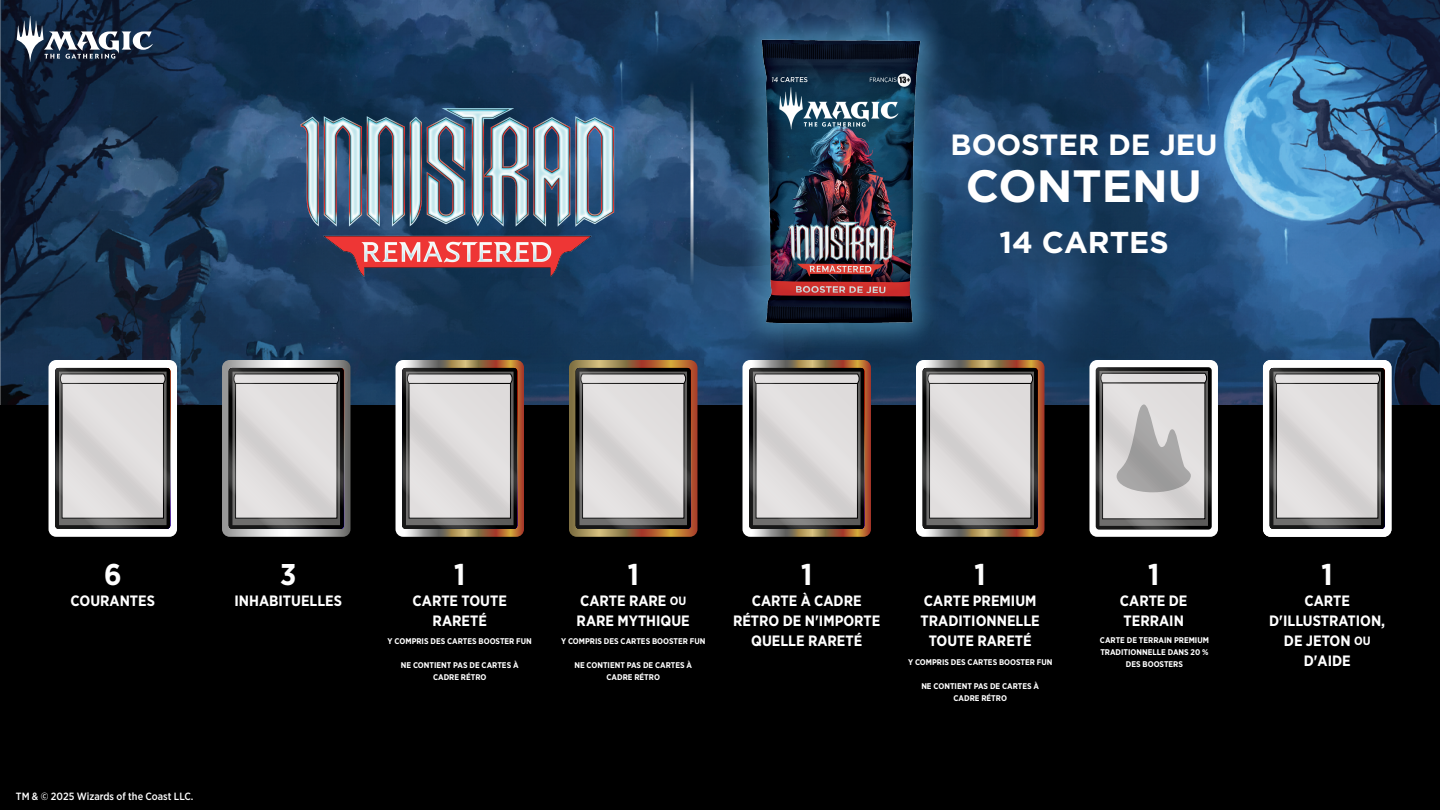
<style>
.page{position:relative;width:1440px;height:810px;background:#fff}
.page>*{position:absolute;margin:0;border:0;box-sizing:border-box;transform-origin:0 0}
.t1{font:700 45.22px "Gotham";color:#fff}
.t2{font:700 30.15px "Gotham";color:#fff}
.t3{font:700 30px "Gotham Narrow";color:#fff}
.t4{font:700 29.25px "Gotham";color:#fff}
.t5{font:700 15px/20.2px "Gotham Narrow";color:#fff;text-align:center}
.t6{font:500 10.5px "Gotham Narrow";color:#fff}
.t7{font:700 8.25px/12px "Gotham Narrow";color:#fff;text-align:center}
.s1{font-size:12px}
</style>
<div class="page">
<img style="left:0;top:0;width:1440px;height:405px">
<div style="left:0;top:405px;width:1440px;height:405px;background:#000"></div>
<div style="left:732px;top:9px;width:218px;height:345px;background:#6cc3e7;opacity:.45"></div>
<img style="left:760px;top:38px;width:163px;height:288px">
<div style="left:49px;top:360px;width:128px;height:177px;background:#fff;border-radius:8px"></div>
<svg style="left:55px;top:368px;width:116px;height:161px;background:#b5b3b3"></svg>
<div style="left:1089px;top:360px;width:129px;height:177px;background:#fff;border-radius:8px"></div>
<svg style="left:1096px;top:367px;width:116px;height:163px;background:#adabab"></svg>
<svg style="left:222px;top:360px;width:129px;height:177px;background:#b2b0b0"></svg>
<svg style="left:396px;top:360px;width:128px;height:177px;background:#b8afab"></svg>
<svg style="left:742px;top:360px;width:129px;height:177px;background:#b8afab"></svg>
<svg style="left:569px;top:360px;width:129px;height:177px;background:#b2a79f"></svg>
<svg style="left:916px;top:360px;width:128px;height:177px;background:#b8b0ab"></svg>
<hr style="left:691px;top:79px;width:3px;height:206px;background:#fff">
<div style="left:1263px;top:360px;width:128px;height:177px;background:#fff;border-radius:8px"></div>
<svg style="left:1269px;top:367px;width:116px;height:162px;background:#b9b7b7"></svg>
<svg style="left:17px;top:16px;width:136px;height:46px"></svg>
<img style="left:153px;top:45px;width:539px;height:274px">
<h3 class="t4" style="left:951px;top:125px;width:268px">BOOSTER DE JEU</h3>
<h1 class="t1" style="left:966px;top:156px;width:238px">CONTENU</h1>
<h2 class="t2" style="left:999px;top:222px;width:171px">14 CARTES</h2>
<h3 class="t3" style="left:104px;top:556px;width:19px">6</h3>
<h3 class="t5" style="left:71px;top:590px;width:86px">COURANTES</h3>
<h3 class="t3" style="left:280px;top:556px;width:18px">3</h3>
<h3 class="t5" style="left:234px;top:590px;width:109px">INHABITUELLES</h3>
<p class="t6" style="left:16px;top:789px;width:179px">TM &amp; © 2025 Wizards of the Coast LLC.</p>
<h3 class="t3" style="left:454px;top:556px;width:13px">1</h3>
<h3 class="t5" style="left:413px;top:590px;width:96px">CARTE TOUTE<br>RARETÉ</h3>
<p class="t7" style="left:388px;top:635px;width:146px">Y COMPRIS DES CARTES BOOSTER FUN</p>
<p class="t7" style="left:401px;top:659px;width:119px">NE CONTIENT PAS DE CARTES À<br>CADRE RÉTRO</p>
<h3 class="t3" style="left:628px;top:556px;width:13px">1</h3>
<h3 class="t5" style="left:577px;top:590px;width:115px;text-align:left">CARTE RARE <span class="s1">OU<br></span>RARE MYTHIQUE</h3>
<h3 class="t3" style="left:801px;top:556px;width:13px">1</h3>
<h3 class="t5" style="left:733px;top:590px;width:149px">CARTE À CADRE<br>RÉTRO DE N'IMPORTE<br>QUELLE RARETÉ</h3>
<h3 class="t3" style="left:975px;top:556px;width:13px">1</h3>
<h3 class="t5" style="left:921px;top:590px;width:121px">CARTE PREMIUM<br>TRADITIONNELLE<br>TOUTE RARETÉ</h3>
<p class="t7" style="left:561px;top:636px;width:146px">Y COMPRIS DES CARTES BOOSTER FUN</p>
<p class="t7" style="left:574px;top:660px;width:119px">NE CONTIENT PAS DE CARTES À<br>CADRE RÉTRO</p>
<p class="t7" style="left:908px;top:656px;width:146px">Y COMPRIS DES CARTES BOOSTER FUN</p>
<p class="t7" style="left:921px;top:680px;width:119px">NE CONTIENT PAS DE CARTES À<br>CADRE RÉTRO</p>
<h3 class="t3" style="left:1148px;top:556px;width:13px">1</h3>
<h3 class="t5" style="left:1120px;top:590px;width:69px;text-align:left">CARTE DE<br>TERRAIN</h3>
<p class="t7" style="left:1100px;top:634px;width:111px">CARTE DE TERRAIN PREMIUM<br>TRADITIONNELLE DANS 20 %<br>DES BOOSTERS</p>
<h3 class="t3" style="left:1322px;top:556px;width:13px">1</h3>
<h3 class="t5" style="left:1269px;top:590px;width:118px">CARTE<br>D'ILLUSTRATION,<br>DE JETON <span class="s1">OU<br></span>D'AIDE</h3>
</div>
